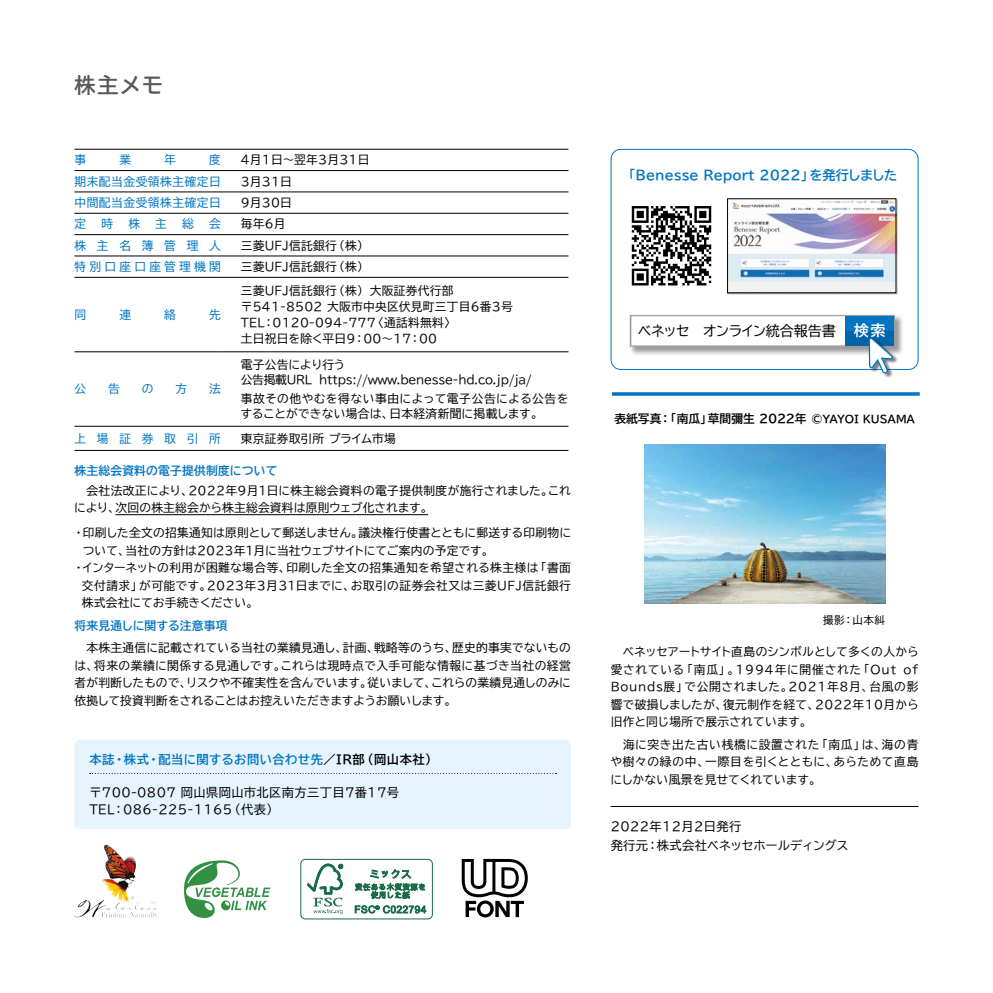
<style>
.page{position:relative;width:993px;height:993px;background:#fff}
.page>*{position:absolute;margin:0;border:0;box-sizing:border-box;transform-origin:0 0}
.t1{font:700 21px "TBUD Go Std";color:#595757}
.t2{font:14px "TBUD Go Std";letter-spacing:-.07em;color:#000}
.t3{font:700 13.12px "TBUD Go Std";color:#0075c2}
.t4{font:12.25px/17.5px "TBUD Go Std";letter-spacing:.03em;color:#000}
.t5{font:700 12.25px "TBUD Go Std";letter-spacing:.04em;color:#0075c2}
.t6{font:11.72px/17.5px "TBUD Go Std";letter-spacing:.02em;color:#000}
.t7{font:11.72px/15.8px "TBUD Go Std";letter-spacing:-.02em;color:#000}
.t8{font:11.72px "TBUD Go Std";letter-spacing:.045em;color:#0075c2}
.t9{font:11.72px "TBUD Go Std";color:#000}
.t10{font:700 11.72px "TBUD Go Std";letter-spacing:.02em;color:#0075c2}
.t11{font:700 11.72px "TBUD Go Std";color:#000}
.t12{font:11.72px "TBUD Go Std";letter-spacing:.915em;color:#0075c2}
.t13{font:11.72px "TBUD Go Std";letter-spacing:.275em;color:#0075c2}
.t14{font:10.5px "TBUD Go Std";color:#000}
.s1{color:#000}
.s2{font-family:"TBUDR Go Std";font-weight:700;font-size:15.22px;color:#fff}
.s3{font-size:10.5px}
</style>
<div class="page">
<div style="left:610px;top:149px;width:308px;height:221px;border:1px solid #0075c2;border-radius:9px"></div>
<img style="left:894px;top:315px;width:9px;height:39px">
<img style="left:894px;top:336px;width:5px;height:34px">
<svg style="left:629px;top:315px;width:265px;height:63px"></svg>
<svg style="left:74px;top:171px;width:494px;height:279px"></svg>
<hr style="left:74px;top:149px;width:147px;height:1px;background:#000">
<hr style="left:221px;top:149px;width:347px;height:1px;background:#000">
<hr style="left:74px;top:170px;width:147px;height:1px;background:#000">
<hr style="left:221px;top:170px;width:347px;height:1px;background:#000">
<hr style="left:74px;top:191px;width:147px;height:1px;background:#000">
<hr style="left:221px;top:191px;width:347px;height:1px;background:#000">
<hr style="left:74px;top:213px;width:147px;height:1px;background:#000">
<hr style="left:221px;top:213px;width:347px;height:1px;background:#000">
<hr style="left:74px;top:234px;width:147px;height:1px;background:#000">
<hr style="left:221px;top:234px;width:347px;height:1px;background:#000">
<hr style="left:74px;top:255px;width:147px;height:1px;background:#000">
<hr style="left:221px;top:255px;width:347px;height:1px;background:#000">
<hr style="left:74px;top:277px;width:147px;height:1px;background:#000">
<hr style="left:221px;top:277px;width:347px;height:1px;background:#000">
<hr style="left:74px;top:351px;width:147px;height:1px;background:#000">
<hr style="left:221px;top:351px;width:347px;height:1px;background:#000">
<hr style="left:74px;top:426px;width:147px;height:1px;background:#000">
<hr style="left:221px;top:426px;width:347px;height:1px;background:#000">
<hr style="left:74px;top:450px;width:147px;height:1px;background:#000">
<hr style="left:221px;top:450px;width:347px;height:1px;background:#000">
<hr style="left:115px;top:514px;width:313px;height:1px;background:#000">
<div style="left:74px;top:739px;width:496px;height:89px;background:#e6f5fd;border-radius:5px"></div>
<svg style="left:184px;top:860px;width:86px;height:57px"></svg>
<img style="left:100px;top:844px;width:57px;height:65px">
<svg style="left:461px;top:858px;width:66px;height:59px"></svg>
<div style="left:300px;top:858px;width:132px;height:61px;border:1px solid #196c47;border-radius:4px"></div>
<svg style="left:307px;top:863px;width:36px;height:50px"></svg>
<svg style="left:355px;top:869px;width:69px;height:29px"></svg>
<svg style="left:354px;top:905px;width:72px;height:8px"></svg>
<svg style="left:631px;top:206px;width:80px;height:79px"></svg>
<div style="left:726px;top:198px;width:171px;height:97px;background:#000;opacity:.4"></div>
<img style="left:729px;top:200px;width:164px;height:91px">
<hr style="left:611px;top:392px;width:308px;height:3px;background:#0075c2">
<img style="left:644px;top:445px;width:240px;height:158px">
<hr style="left:610px;top:805px;width:308px;height:1px;background:#000">
<h1 class="t1" style="left:74px;top:68px;width:90px">株主メモ</h1>
<p class="t8" style="left:74px;top:150px;width:13px">事</p>
<p class="t8" style="left:119px;top:150px;width:13px">業</p>
<p class="t8" style="left:164px;top:150px;width:13px">年</p>
<p class="t8" style="left:209px;top:150px;width:13px">度</p>
<p class="t6" style="left:241px;top:151px;width:130px">4月1日〜翌年3月31日</p>
<p class="t8" style="left:74px;top:172px;width:148px">期末配当金受領株主確定日</p>
<p class="t6" style="left:241px;top:172px;width:53px">3月31日</p>
<p class="t8" style="left:74px;top:193px;width:148px">中間配当金受領株主確定日</p>
<p class="t6" style="left:241px;top:194px;width:53px">9月30日</p>
<p class="t8" style="left:74px;top:214px;width:13px">定</p>
<p class="t8" style="left:101px;top:214px;width:13px">時</p>
<p class="t8" style="left:128px;top:214px;width:13px">株</p>
<p class="t8" style="left:155px;top:214px;width:13px">主</p>
<p class="t8" style="left:182px;top:214px;width:13px">総</p>
<p class="t8" style="left:209px;top:214px;width:13px">会</p>
<p class="t6" style="left:241px;top:215px;width:46px">毎年6月</p>
<p class="t12" style="left:74px;top:235px;width:148px">株主名簿管理人</p>
<p class="t6" style="left:241px;top:236px;width:130px">三菱UFJ信託銀行（株）</p>
<p class="t13" style="left:74px;top:257px;width:148px">特別口座口座管理機関</p>
<p class="t6" style="left:241px;top:258px;width:130px">三菱UFJ信託銀行（株）</p>
<p class="t8" style="left:74px;top:305px;width:13px">同</p>
<p class="t8" style="left:119px;top:305px;width:13px">連</p>
<p class="t8" style="left:164px;top:305px;width:13px">絡</p>
<p class="t8" style="left:209px;top:305px;width:13px">先</p>
<p class="t6" style="left:241px;top:283px;width:273px;line-height:15.8px">三菱UFJ信託銀行（株） 大阪証券代行部〒541-8502 大阪市中央区伏見町三丁目6番3号<br>TEL：0120-094-777〈通話料無料〉<br>土日祝日を除く平日9：00〜17：00</p>
<p class="t8" style="left:74px;top:379px;width:13px">公</p>
<p class="t8" style="left:108px;top:379px;width:13px">告</p>
<p class="t8" style="left:142px;top:379px;width:13px">の</p>
<p class="t8" style="left:175px;top:379px;width:13px">方</p>
<p class="t8" style="left:209px;top:379px;width:13px">法</p>
<p class="t7" style="left:241px;top:356px;width:292px">電子公告により行う<br>公告掲載URL https://www.benesse-hd.co.jp/ja/</p>
<p class="t6" style="left:240px;top:390px;width:329px;line-height:15.8px">事故その他やむを得ない事由によって電子公告による公告をすることができない場合は、日本経済新聞に掲載します。</p>
<p class="t12" style="left:74px;top:428px;width:148px">上場証券取引所</p>
<p class="t6" style="left:241px;top:429px;width:157px">東京証券取引所 プライム市場</p>
<p class="t10" style="left:74px;top:460px;width:204px">株主総会資料の電子提供制度について</p>
<p class="t6" style="left:74px;top:481px;width:498px">　会社法改正により、２０２２年９月１日に株主総会資料の電子提供制度が施行されました。これにより、次回の株主総会から株主総会資料は原則ウェブ化されます。</p>
<p class="t6" style="left:73px;top:523px;width:499px">・印刷した全文の招集通知は原則として郵送しません。議決権行使書とともに郵送する印刷物に</p>
<p class="t9" style="left:83px;top:540px;width:412px">ついて、当社の方針は２０２３年１月に当社ウェブサイトにてご案内の予定です。</p>
<p class="t6" style="left:73px;top:558px;width:499px">・インターネットの利用が困難な場合等、印刷した全文の招集通知を希望される株主様は「書面</p>
<p class="t6" style="left:82px;top:576px;width:490px">交付請求」が可能です。２０２３年３月３１日までに、お取引の証券会社又は三菱ＵＦＪ信託銀行</p>
<p class="t6" style="left:82px;top:593px;width:177px">株式会社にてお手続きください。</p>
<p class="t10" style="left:74px;top:615px;width:155px">将来見通しに関する注意事項</p>
<p class="t6" style="left:74px;top:638px;width:498px;text-align:justify">　本株主通信に記載されている当社の業績見通し、計画、戦略等のうち、歴史的事実でないものは、将来の業績に関係する見通しです。これらは現時点で入手可能な情報に基づき当社の経営者が判断したもので、リスクや不確実性を含んでいます。従いまして、これらの業績見通しのみに依拠して投資判断をされることはお控えいただきますようお願いします。</p>
<p class="t5" style="left:89px;top:749px;width:349px">本誌・株式・配当に関するお問い合わせ先<span class="s1">／IR部（岡山本社）</span></p>
<p class="t4" style="left:89px;top:782px;width:311px">〒700-0807 岡山県岡山市北区南方三丁目7番17号<br>TEL：086-225-1165（代表）</p>
<p class="t3" style="left:622px;top:165px;width:276px">「Benesse Report 2022」を発行しました</p>
<p class="t2" style="left:637px;top:319px;width:250px">ベネッセ　オンライン統合報告書 <span class="s2">検索</span></p>
<p class="t11" style="left:614px;top:408px;width:302px">表紙写真：「南瓜」草間彌生 2022年 <span class="s3">©YAYOI KUSAMA</span></p>
<p class="t14" style="left:822px;top:611px;width:63px">撮影：山本糾</p>
<p class="t6" style="left:610px;top:643px;width:309px;text-align:justify">　ベネッセアートサイト直島のシンボルとして多くの人から愛されている「南瓜」。1994年に開催された「Out of Bounds展」で公開されました。2021年８月、台風の影響で破損しましたが、復元制作を経て、2022年10月から旧作と同じ場所で展示されています。</p>
<p class="t6" style="left:610px;top:735px;width:309px;text-align:justify">　海に突き出た古い桟橋に設置された「南瓜」は、海の青や樹々の緑の中、一際目を引くとともに、あらためて直島にしかない風景を見せてくれています。</p>
<p class="t4" style="left:610px;top:816px;width:240px;line-height:19.2px">2022年12月2日発行<br>発行元：株式会社ベネッセホールディングス</p>
</div>
